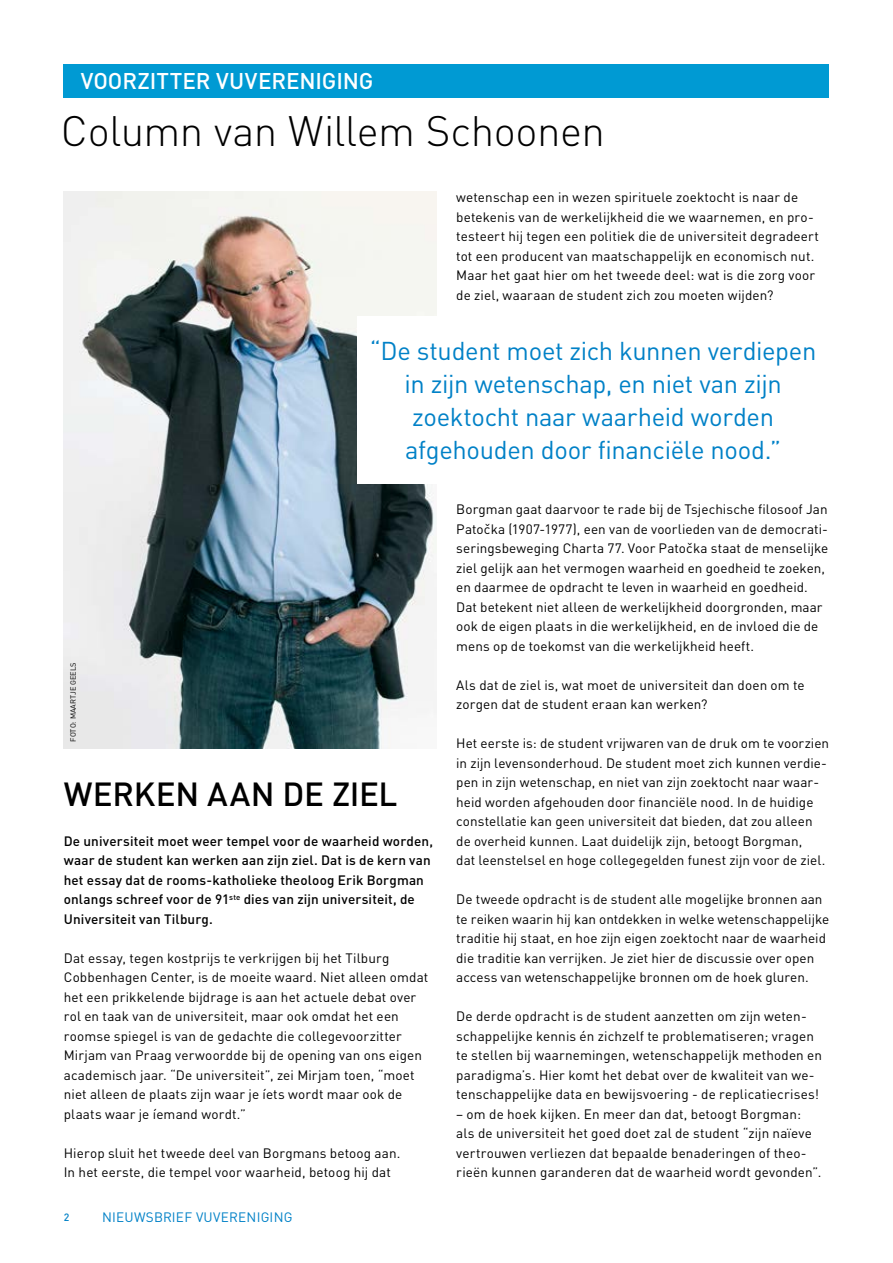
<style>
.page{position:relative;width:893px;height:1263px;background:#fff}
.page>*{position:absolute;margin:0;border:0;box-sizing:border-box;transform-origin:0 0}
.t1{font:300 42px "DIN Pro";letter-spacing:-.01em;color:#000}
.t2{font:500 33px "DIN Pro";letter-spacing:-.01em;color:#000}
.t3{font:25.5px/33px "DIN Pro";letter-spacing:-.015em;color:#0081c7;text-align:center}
.t4{font:500 22.5px "DIN Pro";letter-spacing:-.005em;color:#fff}
.t5{font:13.5px/19.5px "DIN Pro";letter-spacing:.01em;color:#000}
.t6{font:500 13.5px/19.5px "DIN Pro";letter-spacing:.01em;color:#000}
.t7{font:13.5px "DIN Pro";letter-spacing:.02em;color:#0081c7}
.t8{font:500 10.5px "DIN Pro";color:#0081c7}
.t9{font:7.5px "DIN Pro";color:#000}
</style>
<div class="page">
<img style="left:64px;top:192px;width:373px;height:556px">
<div style="left:64px;top:64px;width:765px;height:33px;background:#009ad3"></div>
<div style="left:357px;top:316px;width:472px;height:167px;background:#fff"></div>
<h3 class="t4" style="left:81px;top:62px;width:294px">VOORZITTER VUVERENIGING</h3>
<h1 class="t1" style="left:61px;top:98px;width:546px">Column van Willem Schoonen</h1>
<p class="t5" style="left:456px;top:186px;width:364px">wetenschap een in wezen spirituele zoektocht is naar de betekenis van de werkelijkheid die we waarnemen, en pro&shy;testeert hij tegen een politiek die de universiteit degradeert tot een producent van maatschappelijk en economisch nut.<br>Maar het gaat hier om het tweede deel: wat is die zorg voor de ziel, waaraan de student zich zou moeten wijden?</p>
<h3 class="t3" style="left:370px;top:332px;width:448px">“De student moet zich kunnen verdiepen in zijn wetenschap, en niet van zijn zoektocht naar waarheid worden afgehouden door financiële nood.”</h3>
<p class="t9" style="left:67px;top:742px;width:81px;rotate:-90deg">FOTO: MAARTJE GEELS</p>
<h2 class="t2" style="left:64px;top:767px;width:335px">WERKEN AAN DE ZIEL</h2>
<p class="t6" style="left:64px;top:829px;width:371px">De universiteit moet weer tempel voor de waarheid worden, waar de student kan werken aan zijn ziel. Dat is de kern van het essay dat de rooms-katholieke theoloog Erik Borgman onlangs schreef voor de 91<sup>ste</sup> dies van zijn universiteit, de Universiteit van Tilburg.</p>
<p class="t5" style="left:64px;top:947px;width:366px">Dat essay, tegen kostprijs te verkrijgen bij het Tilburg Cobbenhagen Center, is de moeite waard. Niet alleen omdat het een prikkelende bijdrage is aan het actuele debat over rol en taak van de universiteit, maar ook omdat het een roomse spiegel is van de gedachte die collegevoorzitter Mirjam van Praag verwoordde bij de opening van ons eigen academisch jaar. “De universiteit”, zei Mirjam toen, “moet niet alleen de plaats zijn waar je íets wordt maar ook de plaats waar je íemand wordt.”</p>
<p class="t5" style="left:64px;top:1142px;width:338px">Hierop sluit het tweede deel van Borgmans betoog aan.<br>In het eerste, die tempel voor waarheid, betoog hij dat</p>
<p class="t8" style="left:64px;top:1209px;width:7px">2</p>
<p class="t7" style="left:102px;top:1206px;width:192px">NIEUWSBRIEF VUVERENIGING</p>
<p class="t5" style="left:456px;top:498px;width:374px">Borgman gaat daarvoor te rade bij de Tsjechische filosoof Jan Patočka (1907-1977), een van de voorlieden van de democrati&shy;seringsbeweging Charta 77. Voor Patočka staat de menselijke ziel gelijk aan het vermogen waarheid en goedheid te zoeken, en daarmee de opdracht te leven in waarheid en goedheid.<br>Dat betekent niet alleen de werkelijkheid doorgronden, maar ook de eigen plaats in die werkelijkheid, en de invloed die de mens op de toekomst van die werkelijkheid heeft.</p>
<p class="t5" style="left:456px;top:674px;width:350px">Als dat de ziel is, wat moet de universiteit dan doen om te zorgen dat de student eraan kan werken?</p>
<p class="t5" style="left:456px;top:732px;width:374px">Het eerste is: de student vrijwaren van de druk om te voorzien in zijn levensonderhoud. De student moet zich kunnen verdie&shy;pen in zijn wetenschap, en niet van zijn zoektocht naar waar&shy;heid worden afgehouden door financiële nood. In de huidige constellatie kan geen universiteit dat bieden, dat zou alleen de overheid kunnen. Laat duidelijk zijn, betoogt Borgman,<br>dat leenstelsel en hoge collegegelden funest zijn voor de ziel.</p>
<p class="t5" style="left:456px;top:888px;width:374px">De tweede opdracht is de student alle mogelijke bronnen aan te reiken waarin hij kan ontdekken in welke wetenschappelijke traditie hij staat, en hoe zijn eigen zoektocht naar de waarheid die traditie kan verrijken. Je ziet hier de discussie over open access van wetenschappelijke bronnen om de hoek gluren.</p>
<p class="t5" style="left:456px;top:1005px;width:367px">De derde opdracht is de student aanzetten om zijn weten&shy;schappelijke kennis én zichzelf te problematiseren; vragen te stellen bij waarnemingen, wetenschappelijk methoden en paradigma’s. Hier komt het debat over de kwaliteit van we&shy;tenschappelijke data en bewijsvoering - de replicatiecrises!</p>
<p class="t5" style="left:456px;top:1102px;width:367px">– om de hoek kijken. En meer dan dat, betoogt Borgman: als de universiteit het goed doet zal de student “zijn naïeve vertrouwen verliezen dat bepaalde benaderingen of theo&shy;rieën kunnen garanderen dat de waarheid wordt gevonden”.</p>
</div>
